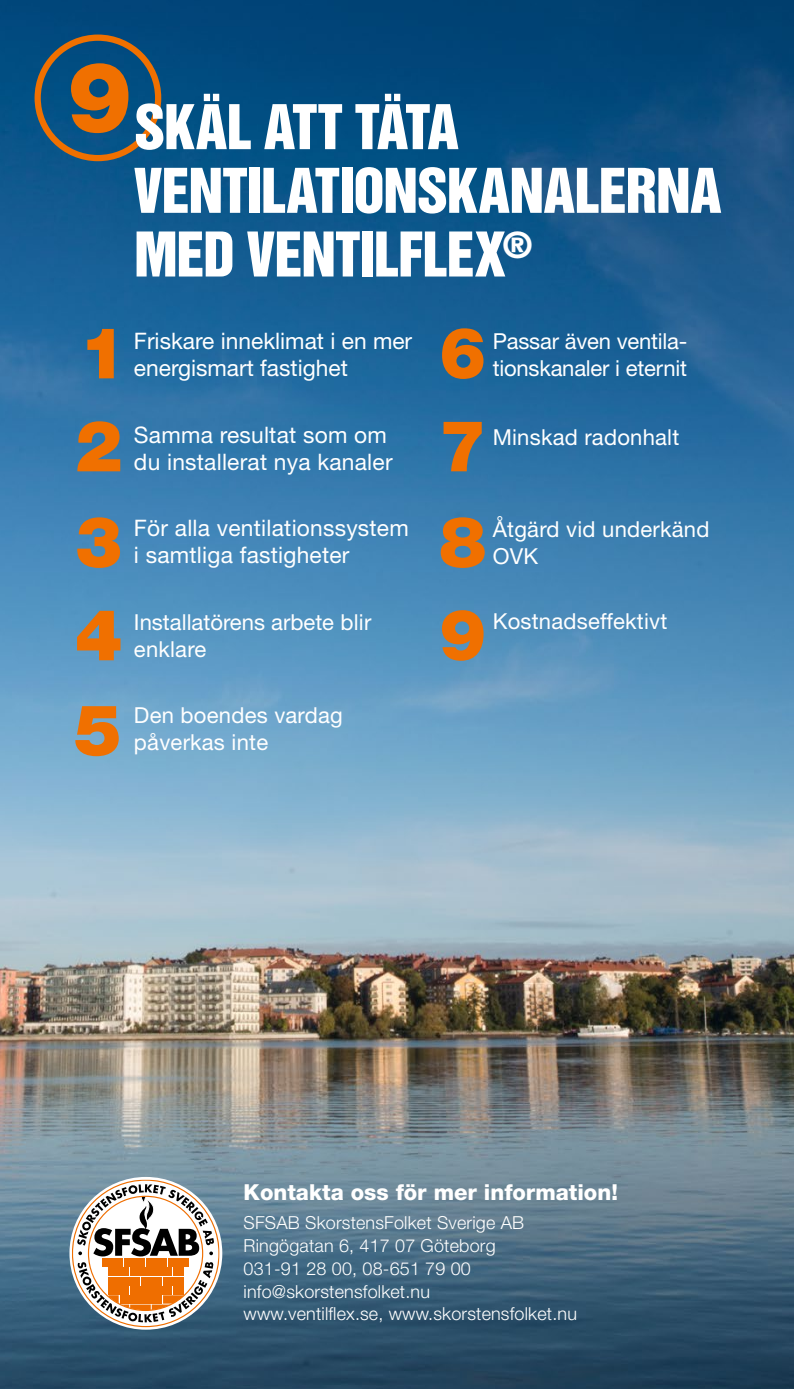
<style>
.page{position:relative;width:794px;height:1389px;background:#fff}
.page>*{position:absolute;margin:0;border:0;box-sizing:border-box;transform-origin:0 0}
.t1{font:900 98px "Helvetica Neue";color:#f07000}
.t2{font:900 71.05px/94.3px "Helvetica Neue";color:#f07000;text-align:justify}
.t3{font:56.35px/63.7px "Helvetica Inserat";letter-spacing:-.015em;color:#fff}
.t4{font:22.75px/26.9px "Helvetica Neue";letter-spacing:.01em;color:#fff}
.t5{font:22.05px/26.9px "Helvetica Neue";letter-spacing:.01em;color:#fff}
.t6{font:22.05px/26.9px "Helvetica Neue";letter-spacing:-.01em;color:#fff}
.t7{font:800 22.05px "Helvetica Neue";color:#fff}
.t8{font:300 17.85px/22.8px "Helvetica Neue";letter-spacing:.01em;color:#fff}
</style>
<div class="page">
<img style="left:0;top:0;width:794px;height:1389px">
<svg style="left:72px;top:1180px;width:147px;height:148px"></svg>
<div style="left:35px;top:35px;width:126px;height:126px;border:6px solid #f07000;border-radius:50%"></div>
<h1 class="t1" style="left:67px;top:39px;width:67px">9</h1>
<h3 class="t3" style="left:134px;top:96px;width:589px">SKÄL ATT TÄTA<br>VENTILATIONSKANALERNA<br>MED VENTILFLEX<sup>®</sup></h3>
<h2 class="t2" style="left:74px;top:306px;width:54px">1<br>2<br>3<br>4<br>5</h2>
<h2 class="t2" style="left:439px;top:306px;width:49px">6<br>7<br>8<br>9</h2>
<p class="t6" style="left:493px;top:327px;width:196px">Passar även ventila&shy;tionskanaler i eternit</p>
<p class="t4" style="left:134px;top:327px;width:280px">Friskare inneklimat i en mer energismart fastighet</p>
<p class="t4" style="left:134px;top:421px;width:260px">Samma resultat som om du installerat nya kanaler</p>
<p class="t5" style="left:493px;top:423px;width:188px">Minskad radonhalt</p>
<p class="t5" style="left:493px;top:515px;width:218px">Åtgärd vid underkänd<br>OVK</p>
<p class="t4" style="left:134px;top:514px;width:276px">För alla ventilationssystem i samtliga fastigheter</p>
<p class="t5" style="left:493px;top:608px;width:176px">Kostnadseffektivt</p>
<p class="t5" style="left:134px;top:608px;width:239px">Installatörens arbete blir enklare</p>
<p class="t5" style="left:134px;top:702px;width:210px">Den boendes vardag påverkas inte</p>
<p class="t7" style="left:244px;top:1179px;width:376px">Kontakta oss för mer information!</p>
<p class="t8" style="left:244px;top:1211px;width:335px">SFSAB SkorstensFolket Sverige AB<br>Ringögatan 6, 417 07 Göteborg<br>031-91 28 00, 08-651 79 00 info@skorstensfolket.nu<br>www.ventilflex.se, www.skorstensfolket.nu</p>
</div>
